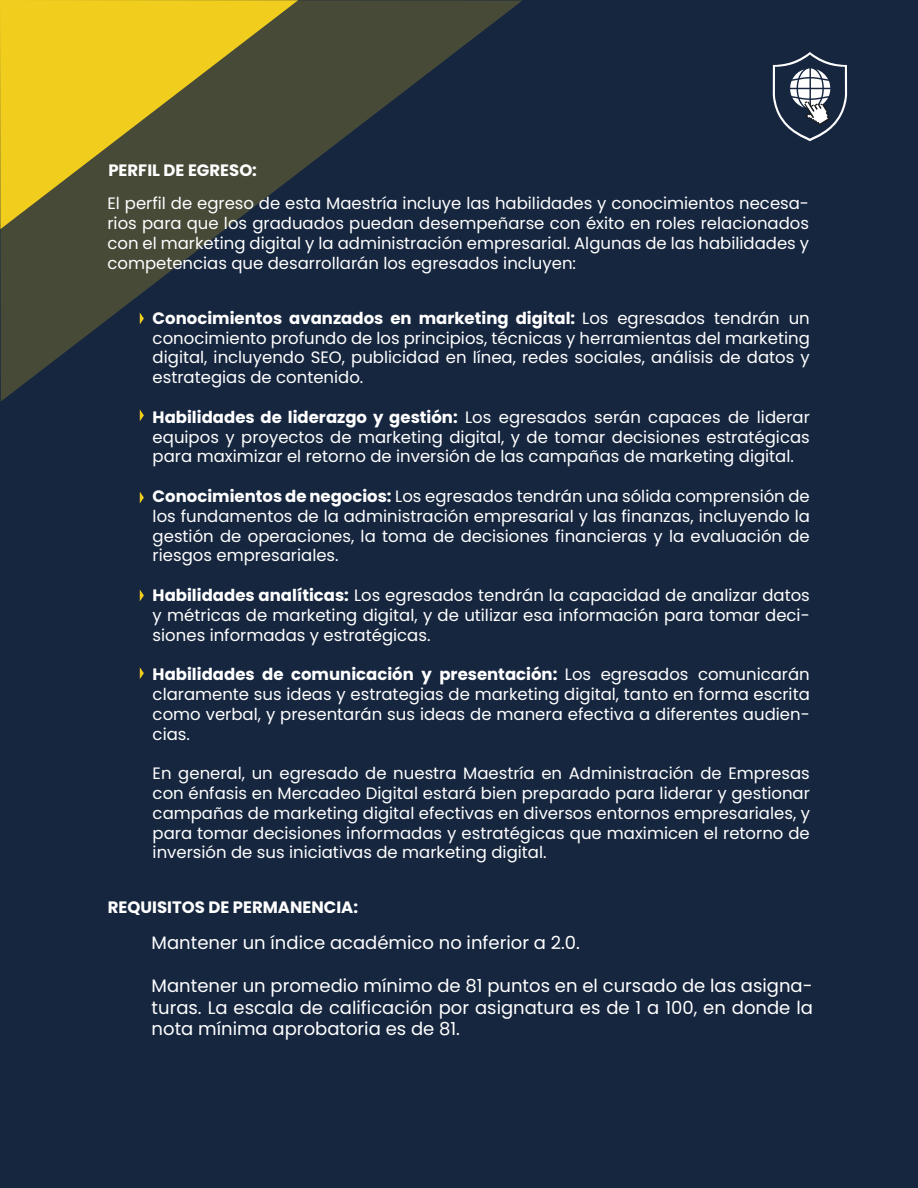
<style>
.page{position:relative;width:918px;height:1188px;background:#16263f}
.page>*{position:absolute;margin:0;border:0;box-sizing:border-box;transform-origin:0 0}
.t1{font:18px/21.6px "Poppins";color:#fff;text-align:justify}
.t2{font:16.5px/19.8px "Poppins";color:#fff;text-align:justify}
.t3{font:700 16.5px "Poppins";color:#fff}
.s1{font-weight:700}
</style>
<div class="page">
<svg style="left:773px;top:52px;width:74px;height:89px"></svg>
<svg style="left:0;top:0;width:522px;height:401px"></svg>
<svg style="left:0;top:0;width:298px;height:229px;background:#9a8a2a"></svg>
<svg style="left:140px;top:313px;width:4px;height:11px"></svg>
<svg style="left:140px;top:410px;width:4px;height:11px"></svg>
<svg style="left:140px;top:492px;width:4px;height:11px"></svg>
<svg style="left:140px;top:590px;width:4px;height:11px"></svg>
<svg style="left:140px;top:667px;width:4px;height:12px"></svg>
<p class="t3" style="left:108px;top:160px;width:150px">PERFIL DE EGRESO:</p>
<p class="t2" style="left:107px;top:194px;width:703px">El perfil de egreso de esta Maestría incluye las habilidades y conocimientos necesa&shy;rios para que los graduados puedan desempeñarse con éxito en roles relacionados con el marketing digital y la administración empresarial. Algunas de las habilidades y competencias que desarrollarán los egresados incluyen:</p>
<p class="t2" style="left:153px;top:308px;width:659px"><span class="s1">Conocimientos avanzados en marketing digital:</span> Los egresados tendrán un conocimiento profundo de los principios, técnicas y herramientas del marketing digital, incluyendo SEO, publicidad en línea, redes sociales, análisis de datos y estrategias de contenido.</p>
<p class="t2" style="left:153px;top:407px;width:659px"><span class="s1">Habilidades de liderazgo y gestión:</span> Los egresados serán capaces de liderar equipos y proyectos de marketing digital, y de tomar decisiones estratégicas para maximizar el retorno de inversión de las campañas de marketing digital.</p>
<p class="t2" style="left:153px;top:486px;width:659px"><span class="s1">Conocimientos de negocios:</span> Los egresados tendrán una sólida comprensión de los fundamentos de la administración empresarial y las finanzas, incluyendo la gestión de operaciones, la toma de decisiones financieras y la evaluación de riesgos empresariales.</p>
<p class="t2" style="left:153px;top:585px;width:659px"><span class="s1">Habilidades analíticas:</span> Los egresados tendrán la capacidad de analizar datos y métricas de marketing digital, y de utilizar esa información para tomar deci&shy;siones informadas y estratégicas.</p>
<p class="t2" style="left:153px;top:665px;width:659px"><span class="s1">Habilidades de comunicación y presentación:</span> Los egresados comunicarán claramente sus ideas y estrategias de marketing digital, tanto en forma escrita como verbal, y presentarán sus ideas de manera efectiva a diferentes audien&shy;cias.</p>
<p class="t2" style="left:153px;top:764px;width:659px">En general, un egresado de nuestra Maestría en Administración de Empresas con énfasis en Mercadeo Digital estará bien preparado para liderar y gestionar campañas de marketing digital efectivas en diversos entornos empresariales, y para tomar decisiones informadas y estratégicas que maximicen el retorno de inversión de sus iniciativas de marketing digital.</p>
<p class="t3" style="left:108px;top:898px;width:252px">REQUISITOS DE PERMANENCIA:</p>
<p class="t1" style="left:152px;top:932px;width:430px">Mantener un índice académico no inferior a 2.0.</p>
<p class="t1" style="left:152px;top:975px;width:663px">Mantener un promedio mínimo de 81 puntos en el cursado de las asigna&shy;turas. La escala de calificación por asignatura es de 1 a 100, en donde la nota mínima aprobatoria es de 81.</p>
</div>
